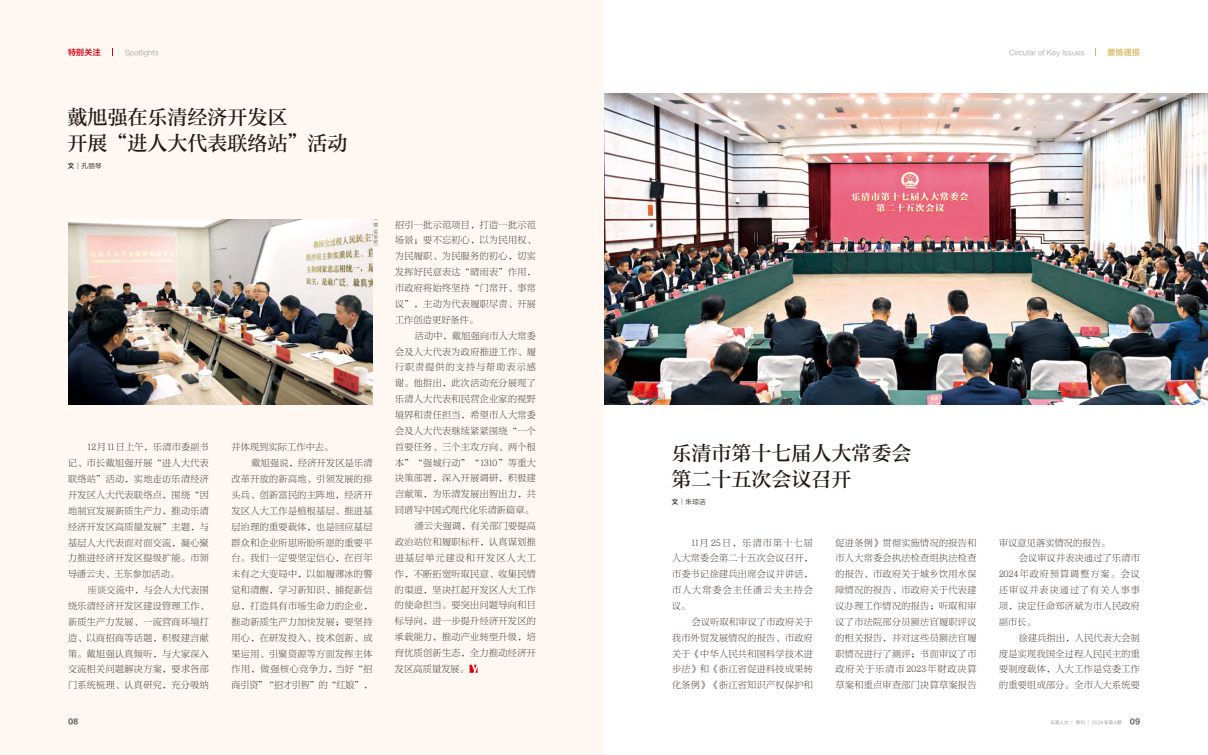
<style>
.page{position:relative;width:1208px;height:755px;background:#fff}
.page>*{position:absolute;margin:0;border:0;box-sizing:border-box;transform-origin:0 0}
.t1{font:20px/25.8px "FZZHUNYSJW GB1 0";color:#231916}
.t2{font:9px/15.8px "FZNBSJW GB1 0";letter-spacing:.045em;color:#231916;text-align:justify}
.t3{font:9px "FZNBSJW GB1 0";letter-spacing:.125em;color:#231916}
.t4{font:9px "FZNBSJW GB1 0";letter-spacing:-.01em;color:#231916}
.t5{font:9px "FZNBSJW GB1 0";letter-spacing:.12em;color:#231916}
.t6{font:9px "FZNBSJW GB1 0";letter-spacing:.08em;color:#231916}
.t7{font:8px "FZLTZCHJW GB1 0";color:#d70010}
.t8{font:8px "FZLTZCHJW GB1 0";color:#dab866}
.t9{font:7.4px "FZLTCHJW GB1 0";color:#595857}
.t10{font:7px "FZLTXIHJW GB1 0";color:#9f9fa0}
.t11{font:6.5px "FZLTXIHJW GB1 0";letter-spacing:.055em;color:#231916}
.t12{font:4.5px "FZLTXIHJW GB1 0";letter-spacing:.03em;color:#898989}
.t13{font:4.5px "FZLTXIHJW GB1 0";color:#595857}
.t14{font:4.5px "FZLTXIHJW GB1 0";color:#fff}
.s1{font-family:"FZLTZHJW GB1 0"}
</style>
<div class="page">
<img style="left:604px;top:94px;width:604px;height:310px">
<div style="left:0;top:0;width:604px;height:754px;background:#fef7f2"></div>
<img style="left:68px;top:219px;width:304px;height:185px">
<svg style="left:469px;top:664px;width:8px;height:8px"></svg>
<p class="t7" style="left:68px;top:48px;width:34px">特别关注</p>
<p class="t10" style="left:125px;top:48px;width:36px">Spotlights</p>
<p class="t10" style="left:1009px;top:48px;width:77px">Circular of Key Issues</p>
<p class="t8" style="left:1107px;top:48px;width:34px">要情通报</p>
<h1 class="t1" style="left:67px;top:104px;width:281px">戴旭强在乐清经济开发区<br>开展“进人大代表联络站”活动</h1>
<p class="t11" style="left:68px;top:162px;width:35px"><span class="s1">文</span>│孔丽琴</p>
<p class="t2" style="left:68px;top:439px;width:142px;text-indent:20px">12月11日上午，乐清市委副书记、市长戴旭强开展“进人大代表联络站”活动，实地走访乐清经济开发区人大代表联络点，围绕“因地制宜发展新质生产力，推动乐清经济开发区高质量发展”主题，与基层人大代表面对面交流，凝心聚力推进经济开发区提级扩能。市领导潘云夫、王东参加活动。</p>
<p class="t2" style="left:68px;top:582px;width:142px;text-indent:20px">座谈交流中，与会人大代表围绕乐清经济开发区建设管理工作、新质生产力发展、一流营商环境打造、以商招商等话题，积极建言献策。戴旭强认真倾听，与大家深入交流相关问题解决方案，要求各部门系统梳理、认真研究，充分吸纳</p>
<p class="t13" style="left:373px;top:248px;width:32px;rotate:-90deg">（周林炯 摄）</p>
<p class="t2" style="left:231px;top:439px;width:103px">并体现到实际工作中去。</p>
<p class="t2" style="left:251px;top:455px;width:122px">戴旭强说，经济开发区是乐清</p>
<p class="t2" style="left:231px;top:471px;width:142px">改革开放的新高地、引领发展的排</p>
<p class="t2" style="left:231px;top:486px;width:142px">头兵、创新富民的主阵地，经济开</p>
<p class="t2" style="left:231px;top:502px;width:142px">发区人大工作是植根基层、推进基</p>
<p class="t2" style="left:231px;top:518px;width:142px">层治理的重要载体，也是回应基层</p>
<p class="t2" style="left:231px;top:534px;width:142px">群众和企业所思所盼所愿的重要平</p>
<p class="t2" style="left:231px;top:550px;width:142px">台。我们一定要坚定信心，在百年</p>
<p class="t2" style="left:231px;top:566px;width:142px">未有之大变局中，以如履薄冰的警</p>
<p class="t2" style="left:231px;top:582px;width:142px">觉和清醒，学习新知识、捕捉新信</p>
<p class="t2" style="left:231px;top:597px;width:142px">息，打造具有市场生命力的企业，</p>
<p class="t2" style="left:231px;top:613px;width:142px">推动新质生产力加快发展；要坚持</p>
<p class="t2" style="left:231px;top:629px;width:142px">用心，在研发投入、技术创新、成</p>
<p class="t2" style="left:231px;top:645px;width:142px">果运用、引聚资源等方面发挥主体</p>
<p class="t6" style="left:231px;top:664px;width:142px">作用，做强核心竞争力，当好“招</p>
<p class="t4" style="left:231px;top:680px;width:142px">商引资”“招才引智”的“红娘”，</p>
<p class="t2" style="left:395px;top:217px;width:142px">招引一批示范项目，打造一批示范场景；要不忘初心，以为民用权、为民履职、为民服务的初心，切实发挥好民意表达“晴雨表”作用，市政府将始终坚持“门常开、事常议”，主动为代表履职尽责、开展工作创造更好条件。</p>
<p class="t2" style="left:415px;top:327px;width:122px">活动中，戴旭强向市人大常委</p>
<p class="t2" style="left:395px;top:343px;width:142px">会及人大代表为政府推进工作、履</p>
<p class="t3" style="left:395px;top:362px;width:142px">行职责提供的支持与帮助表示感</p>
<p class="t2" style="left:395px;top:375px;width:142px">谢。他指出，此次活动充分展现了</p>
<p class="t2" style="left:395px;top:391px;width:142px">乐清人大代表和民营企业家的视野</p>
<p class="t2" style="left:395px;top:407px;width:142px">境界和责任担当，希望市人大常委</p>
<p class="t2" style="left:395px;top:423px;width:142px">会及人大代表继续紧紧围绕“一个</p>
<p class="t2" style="left:395px;top:438px;width:142px">首要任务、三个主攻方向、两个根</p>
<p class="t2" style="left:395px;top:454px;width:142px">本”“强城行动”“1310”等重大</p>
<p class="t2" style="left:395px;top:470px;width:142px">决策部署，深入开展调研，积极建</p>
<p class="t2" style="left:395px;top:486px;width:142px">言献策，为乐清发展出智出力，共</p>
<p class="t2" style="left:395px;top:502px;width:140px">同谱写中国式现代化乐清新篇章。</p>
<p class="t2" style="left:415px;top:518px;width:122px">潘云夫强调，有关部门要提高</p>
<p class="t2" style="left:395px;top:534px;width:142px">政治站位和履职标杆，认真谋划推</p>
<p class="t3" style="left:395px;top:552px;width:142px">进基层单元建设和开发区人大工</p>
<p class="t2" style="left:395px;top:565px;width:142px">作，不断拓宽听取民意、收集民情</p>
<p class="t2" style="left:395px;top:581px;width:142px">的渠道，坚决扛起开发区人大工作</p>
<p class="t2" style="left:395px;top:597px;width:142px">的使命担当。要突出问题导向和目</p>
<p class="t2" style="left:395px;top:613px;width:142px">标导向，进一步提升经济开发区的</p>
<p class="t2" style="left:395px;top:629px;width:142px">承载能力，推动产业转型升级，培</p>
<p class="t2" style="left:395px;top:644px;width:142px">育优质创新生态，全力推动经济开</p>
<p class="t2" style="left:395px;top:660px;width:75px">发区高质量发展。</p>
<h1 class="t1" style="left:671px;top:439px;width:241px">乐清市第十七届人大常委会第二十五次会议召开</h1>
<p class="t11" style="left:672px;top:498px;width:35px"><span class="s1">文</span>│朱琼洁</p>
<p class="t2" style="left:672px;top:534px;width:142px;text-indent:20px">11月 25日，乐清市第十七届人大常委会第二十五次会议召开，市委书记徐建兵出席会议并讲话，市人大常委会主任潘云夫主持会议。</p>
<p class="t2" style="left:672px;top:613px;width:142px;text-indent:20px">会议听取和审议了市政府关于我市外贸发展情况的报告、市政府关于《中华人民共和国科学技术进步法》和《浙江省促进科技成果转化条例》《浙江省知识产权保护和</p>
<p class="t2" style="left:835px;top:534px;width:142px">促进条例》贯彻实施情况的报告和市人大常委会执法检查组执法检查的报告、市政府关于城乡饮用水保障情况的报告、市政府关于代表建议办理工作情况的报告；听取和审议了市法院部分员额法官履职评议的相关报告，并对这些员额法官履职情况进行了测评；书面审议了市政府关于乐清市 2023年财政决算草案和重点审查部门决算草案报告</p>
<p class="t2" style="left:999px;top:534px;width:112px">审议意见落实情况的报告。</p>
<p class="t2" style="left:1019px;top:550px;width:122px">会议审议并表决通过了乐清市</p>
<p class="t5" style="left:999px;top:569px;width:142px">2024年政府预算调整方案。会议</p>
<p class="t3" style="left:999px;top:585px;width:142px">还审议并表决通过了有关人事事</p>
<p class="t2" style="left:999px;top:597px;width:142px">项，决定任命郑济斌为市人民政府</p>
<p class="t2" style="left:999px;top:613px;width:38px">副市长。</p>
<p class="t2" style="left:1019px;top:629px;width:122px">徐建兵指出，人民代表大会制</p>
<p class="t2" style="left:999px;top:645px;width:142px">度是实现我国全过程人民民主的重</p>
<p class="t2" style="left:999px;top:661px;width:142px">要制度载体，人大工作是党委工作</p>
<p class="t2" style="left:999px;top:677px;width:142px">的重要组成部分。全市人大系统要</p>
<p class="t9" style="left:68px;top:716px;width:12px">08</p>
<p class="t9" style="left:1130px;top:716px;width:12px">09</p>
<p class="t12" style="left:1050px;top:719px;width:73px">乐清人大 │ 季刊 │ 2024年第4期</p>
<p class="t14" style="left:1183px;top:125px;width:32px;rotate:-90deg">（刘言勇 摄）</p>
</div>
